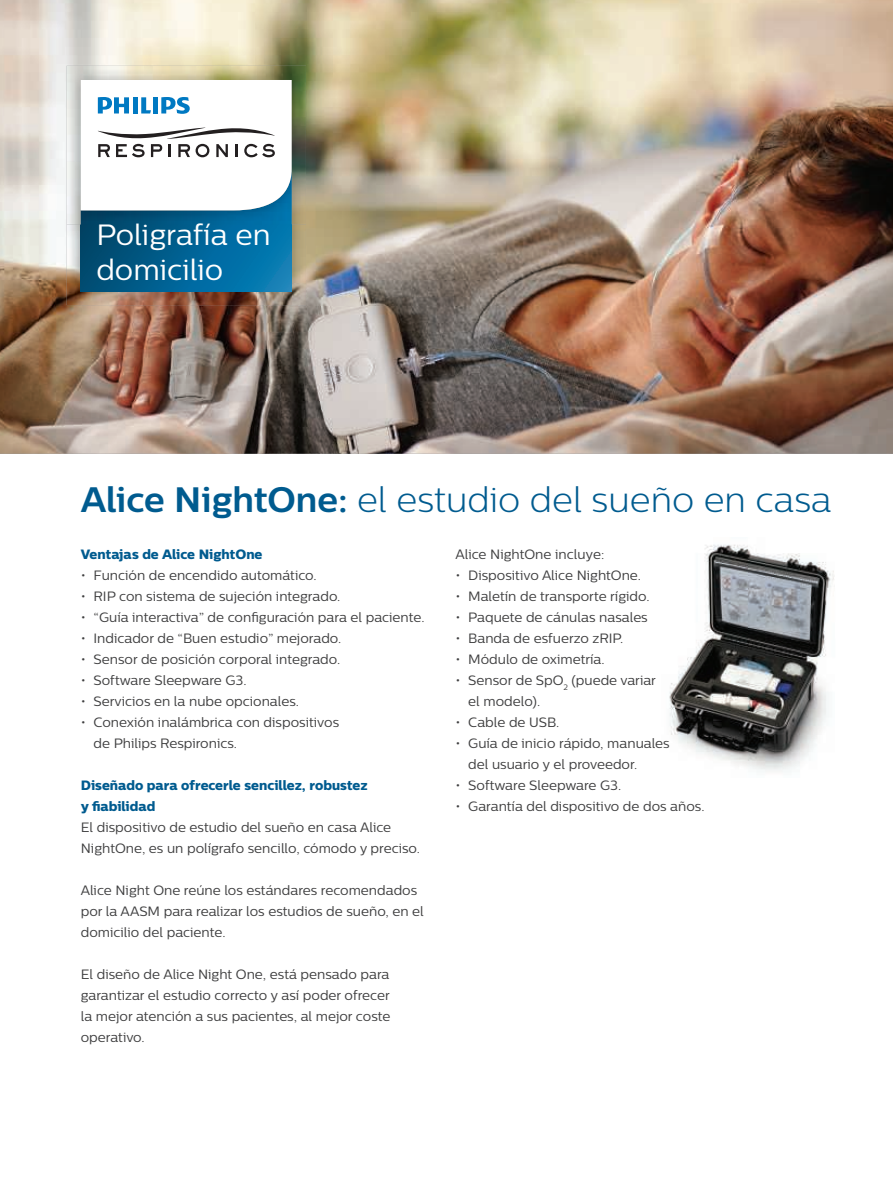
<style>
.page{position:relative;width:893px;height:1187px;background:#fff}
.page>*{position:absolute;margin:0;border:0;box-sizing:border-box;transform-origin:0 0}
.t1{font:300 35.25px "Centrale Sans";color:#005b8f}
.t2{font:29.25px/35.1px "Centrale Sans";color:#fff}
.t3{font:13.5px/21px "Centrale Sans";color:#3e3e3f}
.t4{font:13.5px/21px "Centrale Sans X Bold";color:#005b8f}
.s1{font-weight:700}
</style>
<div class="page">
<img style="left:669px;top:544px;width:165px;height:227px">
<img style="left:0;top:0;width:893px;height:453px">
<img style="left:67px;top:224px;width:239px;height:81px">
<svg style="left:81px;top:224px;width:211px;height:67px;background:#016292"></svg>
<img style="left:67px;top:66px;width:239px;height:96px">
<img style="left:67px;top:162px;width:239px;height:62px">
<img style="left:81px;top:210px;width:211px;height:14px">
<svg style="left:81px;top:80px;width:211px;height:130px"></svg>
<h2 class="t2" style="left:96px;top:217px;width:176px">Poligrafía en domicilio</h2>
<h1 class="t1" style="left:81px;top:479px;width:752px"><span class="s1">Alice NightOne:</span> el estudio del sueño en casa</h1>
<p class="t4" style="left:81px;top:543px;width:183px">Ventajas de Alice NightOne</p>
<p class="t3" style="left:81px;top:564px;width:237px">• Función de encendido automático.</p>
<p class="t3" style="left:81px;top:585px;width:261px">• RIP con sistema de sujeción integrado.</p>
<p class="t3" style="left:81px;top:606px;width:345px">• “Guía interactiva” de configuración para el paciente.</p>
<p class="t3" style="left:81px;top:627px;width:262px">• Indicador de “Buen estudio” mejorado.</p>
<p class="t3" style="left:81px;top:648px;width:261px">• Sensor de posición corporal integrado.</p>
<p class="t3" style="left:81px;top:669px;width:167px">• Software Sleepware G3.</p>
<p class="t3" style="left:81px;top:690px;width:220px">• Servicios en la nube opcionales.</p>
<p class="t3" style="left:94px;top:711px;width:247px;text-indent:-13px">• Conexión inalámbrica con dispositivos de Philips Respironics.</p>
<p class="t4" style="left:81px;top:774px;width:288px">Diseñado para ofrecerle sencillez, robustez y fiabilidad</p>
<p class="t3" style="left:81px;top:816px;width:341px">El dispositivo de estudio del sueño en casa Alice<br>NightOne, es un polígrafo sencillo, cómodo y preciso.</p>
<p class="t3" style="left:81px;top:879px;width:345px">Alice Night One reúne los estándares recomendados por la AASM para realizar los estudios de sueño, en el domicilio del paciente.</p>
<p class="t3" style="left:81px;top:963px;width:311px;text-align:justify">El diseño de Alice Night One, está pensado para garantizar el estudio correcto y así poder ofrecer la mejor atención a sus pacientes, al mejor coste operativo.</p>
<p class="t3" style="left:455px;top:543px;width:150px">Alice NightOne incluye:</p>
<p class="t3" style="left:455px;top:564px;width:187px">• Dispositivo Alice NightOne.</p>
<p class="t3" style="left:455px;top:585px;width:196px">• Maletín de transporte rígido.</p>
<p class="t3" style="left:455px;top:606px;width:194px">• Paquete de cánulas nasales</p>
<p class="t3" style="left:455px;top:627px;width:169px">• Banda de esfuerzo zRIP.</p>
<p class="t3" style="left:455px;top:648px;width:151px">• Módulo de oximetría.</p>
<p class="t3" style="left:468px;top:669px;width:189px;text-indent:-13px">• Sensor de SpO<sub>2</sub> (puede variar el modelo).</p>
<p class="t3" style="left:455px;top:711px;width:105px">• Cable de USB.</p>
<p class="t3" style="left:468px;top:732px;width:203px;text-indent:-13px">• Guía de inicio rápido, manuales del usuario y el proveedor.</p>
<p class="t3" style="left:455px;top:774px;width:167px">• Software Sleepware G3.</p>
<p class="t3" style="left:455px;top:795px;width:251px">• Garantía del dispositivo de dos años.</p>
</div>
